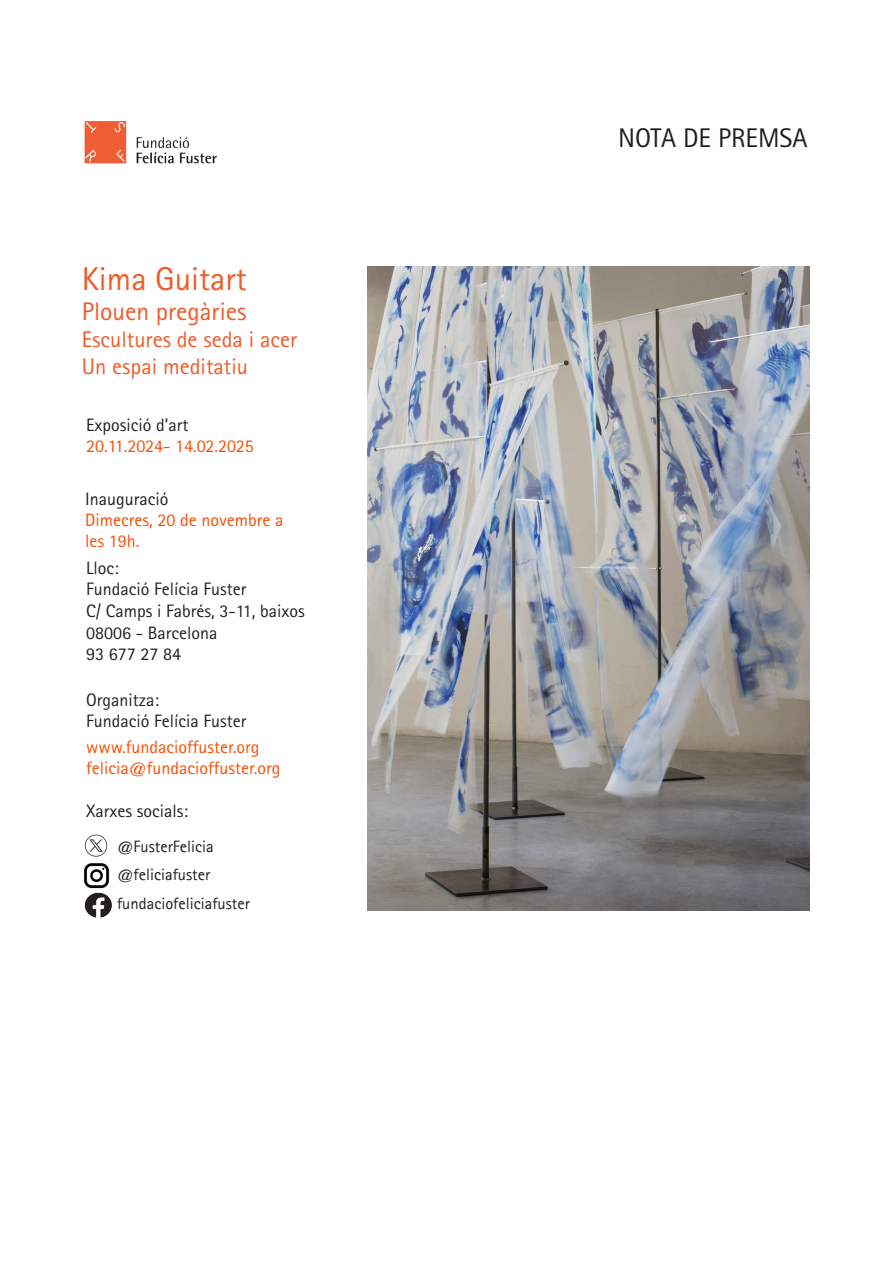
<style>
.page{position:relative;width:893px;height:1263px;background:#fff}
.page>*{position:absolute;margin:0;border:0;box-sizing:border-box;transform-origin:0 0}
.t1{font:33px "Rotis Sans Serif Std";color:#f15929}
.t2{font:27px "Rotis Sans Serif Std";color:#231f20}
.t3{font:25.5px "Rotis Sans Serif Std";color:#f15929}
.t4{font:22.5px "Rotis Sans Serif Std";color:#f15929}
.t5{font:18px "Rotis Sans Serif Std";color:#231f20}
.t6{font:18px/21px "Rotis Sans Serif Std";color:#fc4c02}
.t7{font:18px "AT Rotis Sans Serif";color:#231f20}
.t8{font:16.5px "AT Rotis Sans Serif";color:#231f20}
</style>
<div class="page">
<img style="left:84px;top:121px;width:133px;height:43px">
<img style="left:84px;top:834px;width:24px;height:23px">
<img style="left:84px;top:863px;width:26px;height:26px">
<img style="left:84px;top:892px;width:28px;height:26px">
<img style="left:367px;top:266px;width:442px;height:644px">
<p class="t1" style="left:82px;top:259px;width:167px">Kima Guitart</p>
<p class="t3" style="left:82px;top:297px;width:166px">Plouen pregàries</p>
<p class="t4" style="left:82px;top:326px;width:217px">Escultures de seda i acer</p>
<p class="t4" style="left:82px;top:353px;width:168px">Un espai meditatiu</p>
<p class="t5" style="left:86px;top:414px;width:104px">Exposició d’art</p>
<p class="t6" style="left:86px;top:435px;width:169px">20.11.2024- 14.02.2025</p>
<p class="t5" style="left:85px;top:488px;width:85px">Inauguració</p>
<p class="t6" style="left:85px;top:509px;width:200px">Dimecres, 20 de novembre a les 19h.</p>
<p class="t7" style="left:86px;top:557px;width:34px">Lloc:</p>
<p class="t5" style="left:86px;top:579px;width:162px">Fundació Felícia Fuster</p>
<p class="t5" style="left:86px;top:600px;width:220px">C/ Camps i Fabrés, 3-11, baixos</p>
<p class="t5" style="left:86px;top:622px;width:133px">08006 - Barcelona</p>
<p class="t5" style="left:86px;top:643px;width:96px">93 677 27 84</p>
<p class="t5" style="left:86px;top:689px;width:74px">Organitza:</p>
<p class="t5" style="left:86px;top:710px;width:162px">Fundació Felícia Fuster</p>
<p class="t6" style="left:86px;top:736px;width:175px">www.fundacioffuster.org</p>
<p class="t6" style="left:86px;top:758px;width:196px">felicia@fundacioffuster.org</p>
<p class="t5" style="left:86px;top:800px;width:103px">Xarxes socials:</p>
<p class="t8" style="left:117px;top:836px;width:98px">@FusterFelicia</p>
<p class="t8" style="left:117px;top:865px;width:95px">@feliciafuster</p>
<p class="t8" style="left:117px;top:893px;width:134px">fundaciofeliciafuster</p>
<p class="t2" style="left:618px;top:122px;width:191px">NOTA DE PREMSA</p>
</div>
